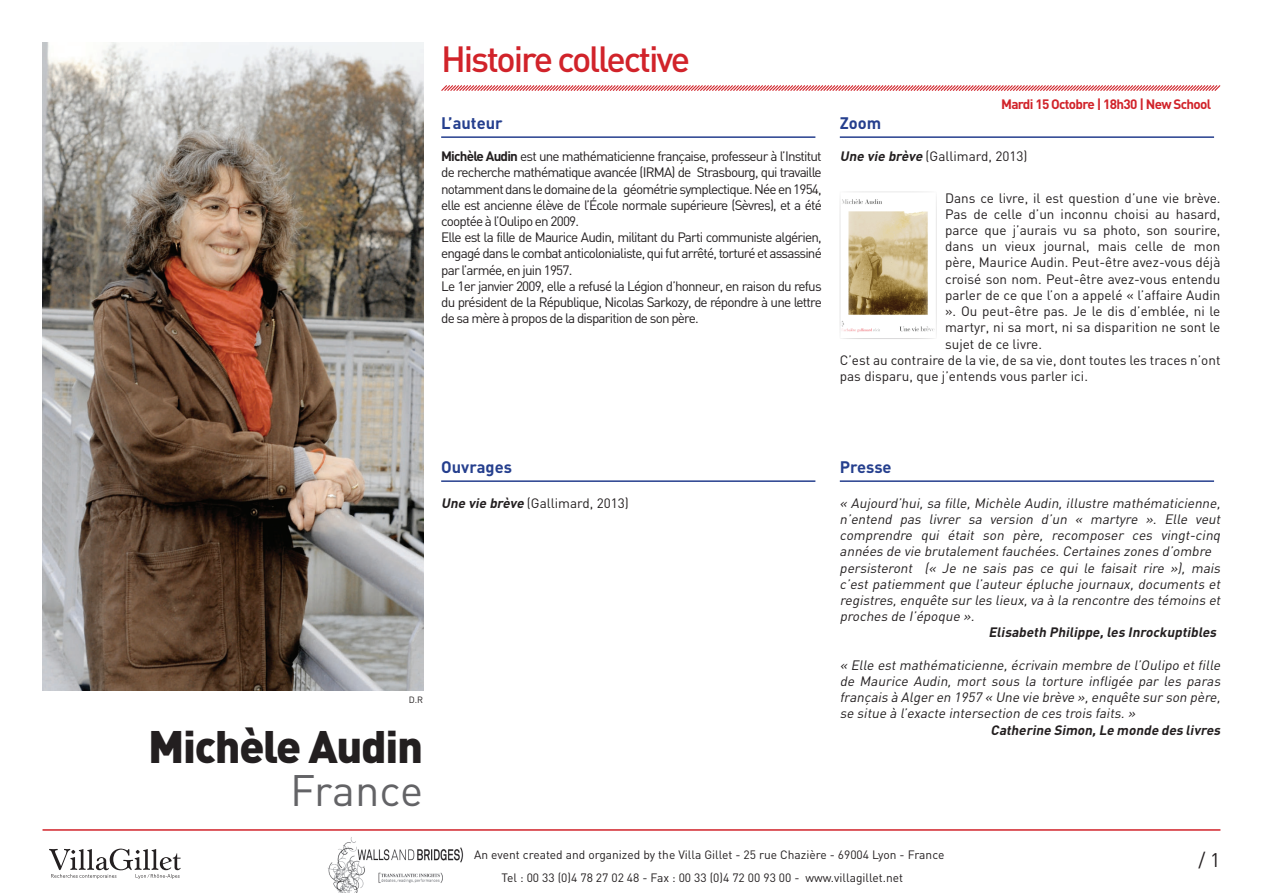
<style>
.page{position:relative;width:1263px;height:893px;background:#fff}
.page>*{position:absolute;margin:0;border:0;box-sizing:border-box;transform-origin:0 0}
.t1{font:900 45px "DIN";letter-spacing:-.03em;color:#231f20}
.t2{font:43.5px "DIN";letter-spacing:-.01em;color:#636366}
.t3{font:500 36px "DIN";letter-spacing:-.06em;color:#d1232a}
.t4{font:19.5px "DIN";color:#231f20}
.t5{font:700 16.5px "DIN";color:#253f8e}
.t6{font:italic 13.5px/16.2px "DIN";color:#231f20}
.t7{font:13.5px/16.2px "DIN";letter-spacing:-.06em;color:#231f20}
.t8{font:13.5px "DIN";color:#231f20}
.t9{font:italic 700 13.5px "DIN";color:#231f20}
.t10{font:700 13.5px "DIN";letter-spacing:-.05em;color:#d1232a}
.t11{font:12px/22.5px "DIN";color:#231f20}
.t12{font:9px "DIN";color:#231f20}
.s1{font-weight:700}
.s2{font-weight:700;font-style:italic}
</style>
<div class="page">
<hr style="left:43px;top:829px;width:1177px;height:2px;background:#d1232a">
<img style="left:328px;top:837px;width:136px;height:56px">
<svg style="left:49px;top:849px;width:132px;height:30px"></svg>
<hr style="left:441px;top:136px;width:374px;height:2px;background:#253f8e">
<hr style="left:441px;top:480px;width:374px;height:2px;background:#253f8e">
<hr style="left:840px;top:136px;width:374px;height:2px;background:#253f8e">
<img style="left:842px;top:199px;width:92px;height:134px">
<svg style="left:441px;top:85px;width:780px;height:6px"></svg>
<img style="left:43px;top:43px;width:380px;height:648px">
<hr style="left:840px;top:480px;width:374px;height:2px;background:#253f8e">
<h3 class="t3" style="left:441px;top:36px;width:251px">Histoire collective</h3>
<p class="t5" style="left:441px;top:112px;width:63px">L’auteur</p>
<p class="t7" style="left:441px;top:148px;width:382px"><span class="s1">Michèle Audin</span> est une mathématicienne française, professeur à l’Institut de recherche mathématique avancée (IRMA) de Strasbourg, qui travaille notamment dans le domaine de la géométrie symplectique. Née en 1954, elle est ancienne élève de l’École normale supérieure (Sèvres), et a été cooptée à l’Oulipo en 2009.<br>Elle est la fille de Maurice Audin, militant du Parti communiste algérien, engagé dans le combat anticolonialiste, qui fut arrêté, torturé et assassiné par l’armée, en juin 1957.<br>Le 1er janvier 2009, elle a refusé la Légion d’honneur, en raison du refus du président de la République, Nicolas Sarkozy, de répondre à une lettre de sa mère à propos de la disparition de son père.</p>
<p class="t5" style="left:840px;top:112px;width:43px">Zoom</p>
<p class="t10" style="left:1001px;top:96px;width:212px">Mardi 15 Octobre | 18h30 | New School</p>
<p class="t8" style="left:840px;top:148px;width:189px"><span class="s2">Une vie brève</span> (Gallimard, 2013)</p>
<p class="t8" style="left:945px;top:189px;width:277px">Dans ce livre, il est question d’une vie brève.</p>
<p class="t8" style="left:945px;top:206px;width:277px">Pas de celle d’un inconnu choisi au hasard,</p>
<p class="t8" style="left:945px;top:222px;width:277px">parce que j’aurais vu sa photo, son sourire,</p>
<p class="t8" style="left:945px;top:238px;width:277px">dans un vieux journal, mais celle de mon</p>
<p class="t8" style="left:945px;top:254px;width:277px">père, Maurice Audin. Peut-être avez-vous déjà</p>
<p class="t8" style="left:945px;top:270px;width:277px">croisé son nom. Peut-être avez-vous entendu</p>
<p class="t8" style="left:945px;top:287px;width:277px">parler de ce que l’on a appelé « l’affaire Audin</p>
<p class="t8" style="left:945px;top:303px;width:277px">». Ou peut-être pas. Je le dis d’emblée, ni le</p>
<p class="t8" style="left:945px;top:319px;width:277px">martyr, ni sa mort, ni sa disparition ne sont le</p>
<p class="t8" style="left:945px;top:335px;width:98px">sujet de ce livre.</p>
<p class="t8" style="left:840px;top:351px;width:382px">C’est au contraire de la vie, de sa vie, dont toutes les traces n’ont</p>
<p class="t8" style="left:840px;top:368px;width:250px">pas disparu, que j’entends vous parler ici.</p>
<p class="t12" style="left:409px;top:694px;width:16px">D.R</p>
<h1 class="t1" style="left:148px;top:717px;width:276px">Michèle Audin</h1>
<h2 class="t2" style="left:290px;top:763px;width:134px">France</h2>
<p class="t5" style="left:441px;top:456px;width:72px">Ouvrages</p>
<p class="t8" style="left:441px;top:495px;width:189px"><span class="s2">Une vie brève</span> (Gallimard, 2013)</p>
<p class="t5" style="left:840px;top:456px;width:53px">Presse</p>
<p class="t6" style="left:840px;top:495px;width:385px">« Aujourd’hui, sa fille, Michèle Audin, illustre mathématicienne, n’entend pas livrer sa version d’un « martyre ». Elle veut comprendre qui était son père, recomposer ces vingt-cinq années de vie brutalementfauchées.Certaines zones d’ombre persisteront (« Je ne sais pas ce qui le faisait rire »), mais c’est patiemment que l’auteur épluche journaux, documents et registres,enquête sur les lieux,va à la rencontre des témoins et proches de I’époque ».</p>
<p class="t9" style="left:988px;top:624px;width:232px">Elisabeth Philippe,les Inrockuptibles</p>
<p class="t6" style="left:840px;top:657px;width:385px;text-align:justify">« Elle estmathématicienne,écrivain membre de l’Oulipo etfille de Maurice Audin, mort sous la torture infligée par les paras français à Alger en 1957 « Une vie brève »,enquête sur son père, se situe à l’exacte intersection de ces trois faits.»</p>
<p class="t9" style="left:991px;top:721px;width:234px">Catherine Simon,Le monde des livres</p>
<p class="t11" style="left:502px;top:843px;width:444px;text-indent:-27px">An event created and organized by the Villa Gillet - 25 rue Chazière - 69004 Lyon - France<br>Tel : 00 33 (0)4 78 27 02 48 - Fax : 00 33 (0)4 72 00 93 00 - www.villagillet.net</p>
<h3 class="t4" style="left:1198px;top:847px;width:23px">/ 1</h3>
</div>
